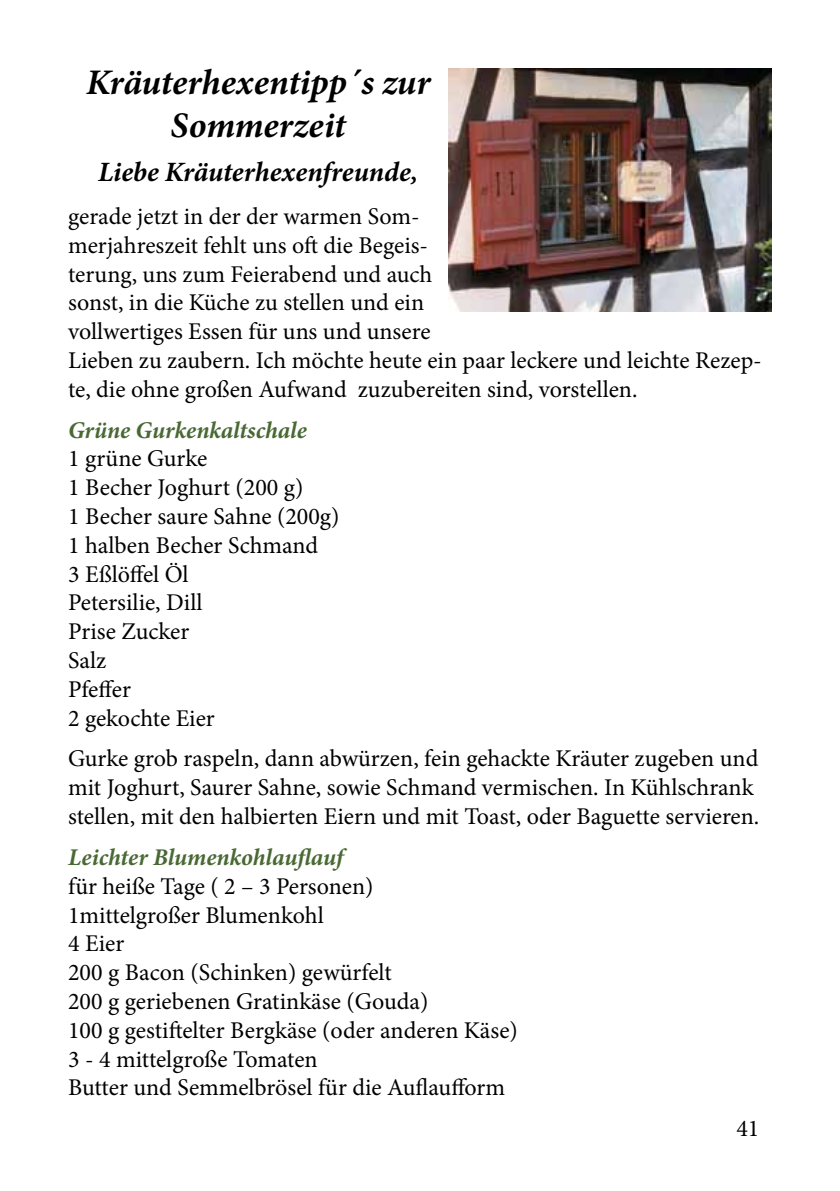
<style>
.page{position:relative;width:840px;height:1191px;background:#fff}
.page>*{position:absolute;margin:0;border:0;box-sizing:border-box;transform-origin:0 0}
.t1{font:italic 700 36px/43.2px "Minion Pro";letter-spacing:-.005em;color:#000;text-align:center}
.t2{font:italic 700 28px "Minion Pro";letter-spacing:-.005em;color:#000}
.t3{font:24px/28.8px "Minion Pro";color:#000}
.t4{font:italic 700 24px "Minion Pro";letter-spacing:-.005em;color:#496934}
</style>
<div class="page">
<img style="left:448px;top:68px;width:323px;height:243px">
<h1 class="t1" style="left:86px;top:61px;width:346px">Kräuterhexentipp´s zur<br>Sommerzeit</h1>
<p class="t2" style="left:98px;top:152px;width:321px">Liebe Kräuterhexenfreunde,</p>
<p class="t3" style="left:68px;top:202px;width:694px">gerade jetzt in der der warmen Som-<br>merjahreszeit fehlt uns oft die Begeis-<br>terung, uns zum Feierabend und auch<br>sonst, in die Küche zu stellen und ein<br>vollwertiges Essen für uns und unsere<br>Lieben zu zaubern. Ich möchte heute ein paar leckere und leichte Rezep&shy;te, die ohne großen Aufwand zuzubereiten sind, vorstellen.</p>
<p class="t4" style="left:68px;top:413px;width:240px">Grüne Gurkenkaltschale</p>
<p class="t3" style="left:68px;top:444px;width:273px">1 grüne Gurke<br>1 Becher Joghurt (200 g)<br>1 Becher saure Sahne (200g)<br>1 halben Becher Schmand<br>3 Eßlöffel Öl<br>Petersilie, Dill<br>Prise Zucker<br>Salz<br>Pfeffer<br>2 gekochte Eier</p>
<p class="t3" style="left:68px;top:744px;width:692px">Gurke grob raspeln, dann abwürzen, fein gehackte Kräuter zugeben und mit Joghurt, Saurer Sahne, sowie Schmand vermischen. In Kühlschrank stellen, mit den halbierten Eiern und mit Toast, oder Baguette servieren.</p>
<p class="t4" style="left:68px;top:840px;width:276px">Leichter Blumenkohlauflauf</p>
<p class="t3" style="left:68px;top:871px;width:451px">für heiße Tage ( 2 – 3 Personen)<br>1mittelgroßer Blumenkohl<br>4 Eier<br>200 g Bacon (Schinken) gewürfelt<br>200 g geriebenen Gratinkäse (Gouda)<br>100 g gestiftelter Bergkäse (oder anderen Käse)<br>3 - 4 mittelgroße Tomaten<br>Butter und Semmelbrösel für die Auflaufform</p>
<p class="t3" style="left:736px;top:1114px;width:25px">41</p>
</div>
